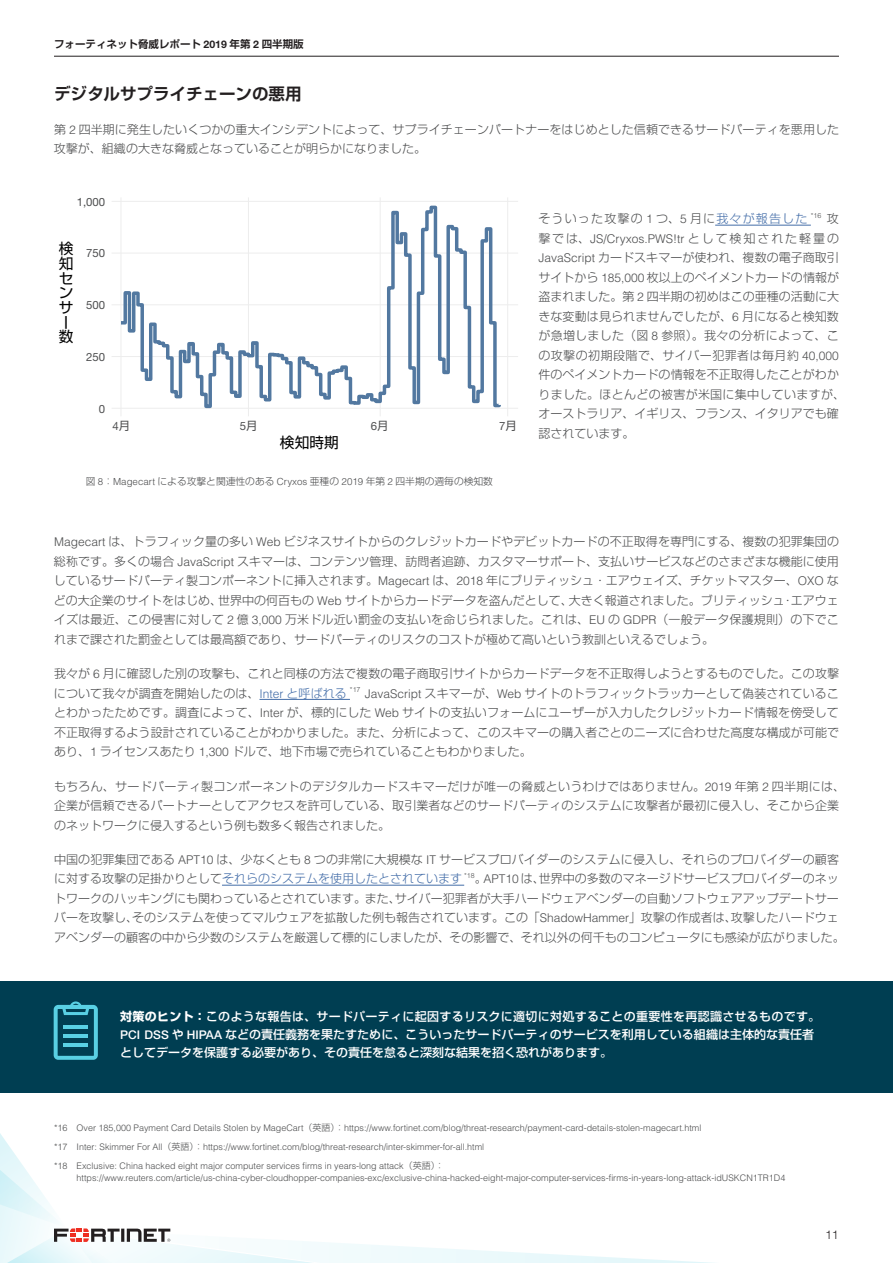
<style>
.page{position:relative;width:893px;height:1263px;background:#fff}
.page>*{position:absolute;margin:0;border:0;box-sizing:border-box;transform-origin:0 0}
.t1{font:700 16.5px "Shin Go Pro De";color:#231f20}
.t2{font:14.7px/14.7px "Shin Go Pro";color:#030303}
.t3{font:300 12px/19.5px "Shin Go Pro";color:#4b4c4d}
.t4{font:500 12px/18px "Shin Go Pro";color:#fff}
.t5{font:300 12px "Helvetica";color:#4b4c4d}
.t6{font:300 12px "Shin Go Pro";letter-spacing:.1em;color:#4b4c4d}
.t7{font:300 12px "Helvetica Neue LT Pro";color:#231f20}
.t8{font:11.4px "Helvetica Neue LT Pro";color:#4e4f50}
.t9{font:700 10.5px "Shin Go Pro De";color:#231f20}
.t10{font:300 9.75px "Shin Go Pro";color:#4b4c4d}
.t11{font:300 9px/18.8px "Helvetica";color:#4b4c4d}
.t12{font:300 7.05px "Helvetica";color:#4b4c4d}
.s1{font-family:"Helvetica Neue"}
.s2{font-family:"Helvetica"}
.s3{font-family:"Shin Go Pro"}
.s4{color:#436da8}
.s5{font-family:"Helvetica";color:#436da8}
.s6{font-weight:700}
</style>
<div class="page">
<hr style="left:54px;top:56px;width:785px;height:1px;background:#231f20">
<svg style="left:0;top:1133px;width:713px;height:130px"></svg>
<hr style="left:112px;top:408px;width:406px;height:1px;background:#ededed">
<hr style="left:112px;top:356px;width:406px;height:1px;background:#ededed">
<hr style="left:112px;top:304px;width:406px;height:1px;background:#ededed">
<hr style="left:112px;top:253px;width:406px;height:1px;background:#ededed">
<hr style="left:112px;top:201px;width:406px;height:1px;background:#ededed">
<hr style="left:121px;top:197px;width:1px;height:219px;background:#ededed">
<hr style="left:248px;top:197px;width:1px;height:219px;background:#ededed">
<hr style="left:380px;top:197px;width:1px;height:219px;background:#ededed">
<hr style="left:507px;top:197px;width:1px;height:219px;background:#ededed">
<svg style="left:120px;top:205px;width:381px;height:204px"></svg>
<hr style="left:715px;top:225px;width:96px;height:1px;background:#436da8">
<hr style="left:259px;top:699px;width:91px;height:1px;background:#436da8">
<hr style="left:222px;top:885px;width:242px;height:1px;background:#436da8">
<div style="left:0;top:981px;width:893px;height:112px;background:#003e52"></div>
<svg style="left:54px;top:1001px;width:44px;height:59px"></svg>
<p class="t9" style="left:54px;top:35px;width:251px">フォーティネット脅威レポート <span class="s1">2019</span> 年第 <span class="s1">2</span> 四半期版</p>
<h1 class="t1" style="left:54px;top:80px;width:249px">デジタルサプライチェーンの悪用</h1>
<p class="t3" style="left:54px;top:118px;width:787px">第 <span class="s2">2</span> 四半期に発生したいくつかの重大インシデントによって、サプライチェーンパートナーをはじめとした信頼できるサードパーティを悪用した攻撃が、組織の大きな脅威となっていることが明らかになりました。</p>
<p class="t8" style="left:77px;top:195px;width:30px">1,000</p>
<p class="t2" style="left:59px;top:240px;width:16px">検知センサー数</p>
<p class="t8" style="left:86px;top:246px;width:21px">750</p>
<p class="t8" style="left:86px;top:298px;width:21px">500</p>
<p class="t8" style="left:86px;top:350px;width:21px">250</p>
<p class="t8" style="left:99px;top:402px;width:8px">0</p>
<p class="t8" style="left:113px;top:419px;width:19px">4<span class="s3">月</span></p>
<p class="t8" style="left:240px;top:419px;width:19px">5<span class="s3">月</span></p>
<p class="t8" style="left:371px;top:419px;width:19px">6<span class="s3">月</span></p>
<p class="t8" style="left:499px;top:419px;width:19px">7<span class="s3">月</span></p>
<p class="t2" style="left:280px;top:433px;width:61px">検知時期</p>
<p class="t10" style="left:86px;top:473px;width:409px">図 <span class="s2">8</span>：<span class="s2">Magecart</span> による攻撃と関連性のある <span class="s2">Cryxos</span> 亜種の <span class="s2">2019</span> 年第 <span class="s2">2</span> 四半期の週毎の検知数</p>
<p class="t6" style="left:538px;top:209px;width:271px">そういった攻撃の <span class="s2">1</span> つ、<span class="s2">5</span> 月に<span class="s4">我々が報告した</span></p>
<p class="t12" style="left:811px;top:211px;width:12px">*16</p>
<p class="t3" style="left:827px;top:208px;width:13px">攻</p>
<p class="t5" style="left:538px;top:231px;width:302px"><span class="s3">撃では、</span>JS/Cryxos.PWS!tr <span class="s3">として検知された軽量の</span></p>
<p class="t3" style="left:538px;top:247px;width:308px"><span class="s2">JavaScript</span> カードスキマーが使われ、複数の電子商取引サイトから <span class="s2">185,000</span> 枚以上のペイメントカードの情報が盗まれました。第 <span class="s2">2</span> 四半期の初めはこの亜種の活動に大きな変動は見られませんでしたが、<span class="s2">6</span> 月になると検知数が急増しました（図 <span class="s2">8</span> 参照）。我々の分析によって、この攻撃の初期段階で、サイバー犯罪者は毎月約 <span class="s2">40,000</span>件のペイメントカードの情報を不正取得したことがわかりました。ほとんどの被害が米国に集中していますが、オーストラリア、イギリス、フランス、イタリアでも確認されています。</p>
<p class="t3" style="left:54px;top:530px;width:786px;text-align:justify"><span class="s2">Magecart</span> は、トラフィック量の多い <span class="s2">Web</span> ビジネスサイトからのクレジットカードやデビットカードの不正取得を専門にする、複数の犯罪集団の総称です。多くの場合 <span class="s2">JavaScript</span> スキマーは、コンテンツ管理、訪問者追跡、カスタマーサポート、支払いサービスなどのさまざまな機能に使用しているサードパーティ製コンポーネントに挿入されます。<span class="s2">Magecart</span> は、<span class="s2">2018</span> 年にブリティッシュ・エアウェイズ、チケットマスター、<span class="s2">OXO</span> などの大企業のサイトをはじめ、世界中の何百もの <span class="s2">Web</span> サイトからカードデータを盗んだとして、大きく報道されました。ブリティッシュ・エアウェイズは最近、この侵害に対して <span class="s2">2</span> 億 <span class="s2">3,000</span> 万米ドル近い罰金の支払いを命じられました。これは、<span class="s2">EU</span> の <span class="s2">GDPR</span>（一般データ保護規則）の下でこれまで課された罰金としては最高額であり、サードパーティのリスクのコストが極めて高いという教訓といえるでしょう。</p>
<p class="t3" style="left:54px;top:662px;width:787px">我々が <span class="s2">6</span> 月に確認した別の攻撃も、これと同様の方法で複数の電子商取引サイトからカードデータを不正取得しようとするものでした。この攻撃について我々が調査を開始したのは、<span class="s5">Inter</span> <span class="s4">と呼ばれる</span></p>
<p class="t12" style="left:350px;top:685px;width:12px">*17</p>
<p class="t3" style="left:54px;top:682px;width:787px;text-align:justify;text-indent:311px"><span class="s2">JavaScript</span> スキマーが、<span class="s2">Web</span> サイトのトラフィックトラッカーとして偽装されていることわかったためです。調査によって、<span class="s2">Inter</span> が、標的にした <span class="s2">Web</span> サイトの支払いフォームにユーザーが入力したクレジットカード情報を傍受して不正取得するよう設計されていることがわかりました。また、分析によって、このスキマーの購入者ごとのニーズに合わせた高度な構成が可能であり、<span class="s2">1</span> ライセンスあたり <span class="s2">1,300</span> ドルで、地下市場で売られていることもわかりました。</p>
<p class="t3" style="left:54px;top:775px;width:792px">もちろん、サードパーティ製コンポーネントのデジタルカードスキマーだけが唯一の脅威というわけではありません。<span class="s2">2019</span> 年第 <span class="s2">2</span> 四半期には、企業が信頼できるパートナーとしてアクセスを許可している、取引業者などのサードパーティのシステムに攻撃者が最初に侵入し、そこから企業のネットワークに侵入するという例も数多く報告されました。</p>
<p class="t3" style="left:54px;top:848px;width:786px">中国の犯罪集団である <span class="s2">APT10</span> は、少なくとも <span class="s2">8</span> つの非常に大規模な <span class="s2">IT</span> サービスプロバイダーのシステムに侵入し、それらのプロバイダーの顧客に対する攻撃の足掛かりとして<span class="s4">それらのシステムを使用したとされています</span></p>
<p class="t12" style="left:464px;top:871px;width:12px">*18</p>
<p class="t3" style="left:54px;top:868px;width:792px;text-indent:421px">。<span class="s2">APT10</span> は、世界中の多数のマネージドサービスプロバイダーのネットワークのハッキングにも関わっているとされています。また、サイバー犯罪者が大手ハードウェアベンダーの自動ソフトウェアアップデートサーバーを攻撃し、そのシステムを使ってマルウェアを拡散した例も報告されています。この「<span class="s2">ShadowHammer</span>」攻撃の作成者は、攻撃したハードウェアベンダーの顧客の中から少数のシステムを厳選して標的にしましたが、その影響で、それ以外の何千ものコンピュータにも感染が広がりました。</p>
<p class="t4" style="left:120px;top:1006px;width:701px"><span class="s6">対策のヒント：</span>このような報告は、サードパーティに起因するリスクに適切に対処することの重要性を再認識させるものです。<br><span class="s1">PCI DSS</span> や <span class="s1">HIPAA</span> などの責任義務を果たすために、こういったサードパーティのサービスを利用している組織は主体的な責任者としてデータを保護する必要があり、その責任を怠ると深刻な結果を招く恐れがあります。</p>
<p class="t11" style="left:54px;top:1119px;width:649px">*16 Over 185,000 Payment Card Details Stolen by MageCart<span class="s3">（英語）：</span>https://www.fortinet.com/blog/threat-research/payment-card-details-stolen-magecart.html *17 Inter: Skimmer For All<span class="s3">（英語）：</span>https://www.fortinet.com/blog/threat-research/inter-skimmer-for-all.html<br>*18 Exclusive: China hacked eight major computer services firms in years-long attack<span class="s3">（英語）：</span></p>
<p class="t11" style="left:77px;top:1168px;width:710px">https://www.reuters.com/article/us-china-cyber-cloudhopper-companies-exc/exclusive-china-hacked-eight-major-computer-services-firms-in-years-long-attack-idUSKCN1TR1D4</p>
<p class="t7" style="left:826px;top:1228px;width:15px">11</p>
</div>
